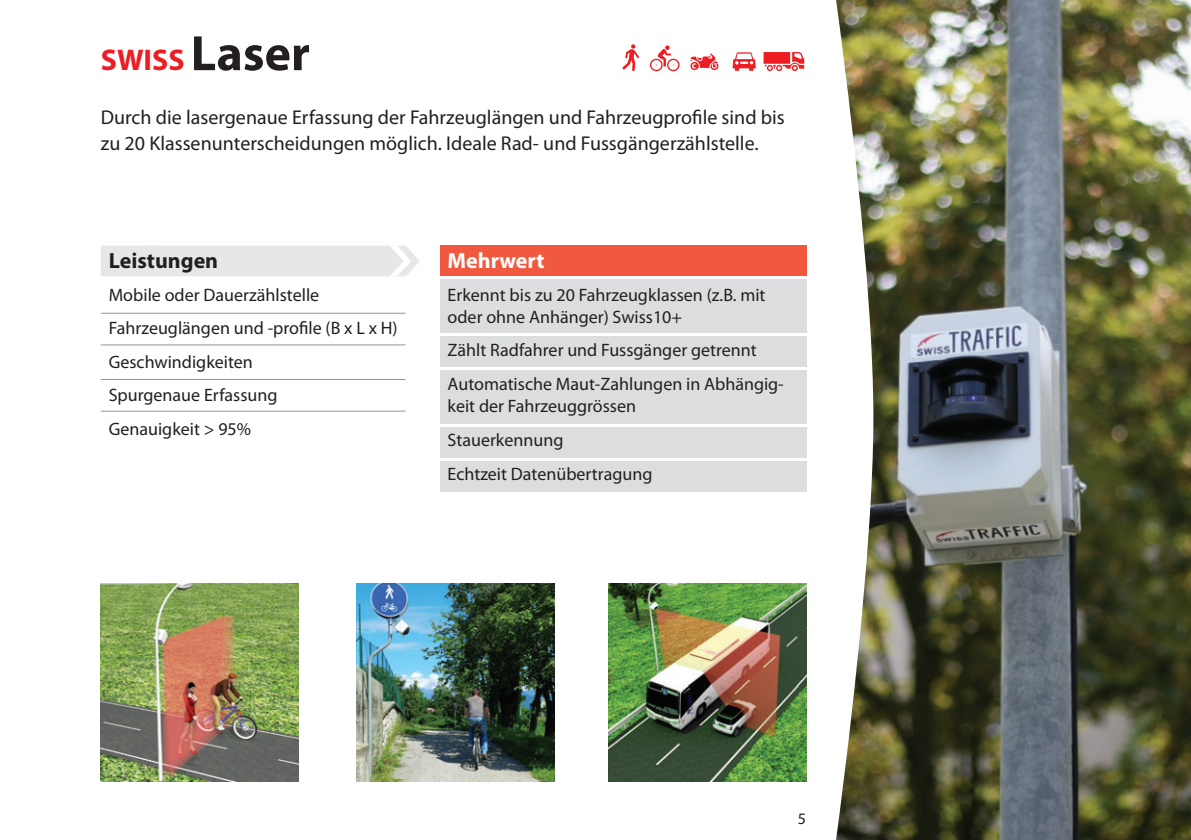
<style>
.page{position:relative;width:1191px;height:840px;background:#fff}
.page>*{position:absolute;margin:0;border:0;box-sizing:border-box;transform-origin:0 0}
.t1{font:700 30px "Myriad Pro";color:#ee1d23}
.t2{font:700 22px "Myriad Pro";color:#231f20}
.t3{font:700 22px "Myriad Pro";color:#fff}
.t4{font:20px/26px "Myriad Pro";color:#231f20}
.t5{font:18px/33.4px "Myriad Pro";color:#231f20}
.t6{font:16px "Myriad Pro";color:#231f20}
.s1{font-size:50px;color:#231f20}
</style>
<div class="page">
<img style="left:836px;top:0;width:355px;height:839px">
<img style="left:101px;top:583px;width:198px;height:198px">
<img style="left:357px;top:583px;width:197px;height:198px">
<img style="left:608px;top:583px;width:198px;height:198px">
<svg style="left:622px;top:44px;width:17px;height:27px"></svg>
<svg style="left:650px;top:45px;width:29px;height:26px"></svg>
<svg style="left:690px;top:53px;width:28px;height:17px"></svg>
<svg style="left:732px;top:52px;width:24px;height:19px"></svg>
<svg style="left:763px;top:52px;width:41px;height:19px"></svg>
<div style="left:440px;top:245px;width:366px;height:31px;background:#f0593e"></div>
<div style="left:440px;top:279px;width:366px;height:54px;background:#dcdddf"></div>
<div style="left:440px;top:426px;width:366px;height:31px;background:#dcdddf"></div>
<div style="left:440px;top:460px;width:366px;height:31px;background:#dcdddf"></div>
<div style="left:440px;top:336px;width:366px;height:31px;background:#dcdddf"></div>
<div style="left:440px;top:370px;width:366px;height:53px;background:#dcdddf"></div>
<svg style="left:101px;top:245px;width:319px;height:31px;background:#e7e8ea"></svg>
<hr style="left:101px;top:312px;width:304px;height:1px;background:#939598">
<hr style="left:101px;top:344px;width:304px;height:1px;background:#939598">
<hr style="left:101px;top:379px;width:304px;height:1px;background:#939598">
<hr style="left:101px;top:410px;width:304px;height:1px;background:#939598">
<h1 class="t1" style="left:101px;top:40px;width:211px">SWISS <span class="s1">Laser</span></h1>
<p class="t4" style="left:101px;top:104px;width:685px">Durch die lasergenaue Erfassung der Fahrzeuglängen und Fahrzeugprofile sind bis zu 20 Klassenunterscheidungen möglich. Ideale Rad- und Fussgängerzählstelle.</p>
<p class="t2" style="left:109px;top:245px;width:111px">Leistungen</p>
<p class="t5" style="left:109px;top:278px;width:290px">Mobile oder Dauerzählstelle<br>Fahrzeuglängen und -profile (B x L x H)<br>Geschwindigkeiten<br>Spurgenaue Erfassung<br>Genauigkeit &gt; 95%</p>
<p class="t3" style="left:447px;top:245px;width:98px">Mehrwert</p>
<p class="t5" style="left:447px;top:284px;width:319px;line-height:21.6px">Erkennt bis zu 20 Fahrzeugklassen (z.B. mit oder ohne Anhänger) Swiss10+</p>
<p class="t5" style="left:447px;top:333px;width:338px;line-height:34px">Zählt Radfahrer und Fussgänger getrennt<br>Automatische Maut-Zahlungen in Abhängig-</p>
<p class="t5" style="left:447px;top:388px;width:206px;line-height:34px">keit der Fahrzeuggrössen<br>Stauerkennung<br>Echtzeit Datenübertragung</p>
<p class="t6" style="left:797px;top:807px;width:10px">5</p>
</div>
